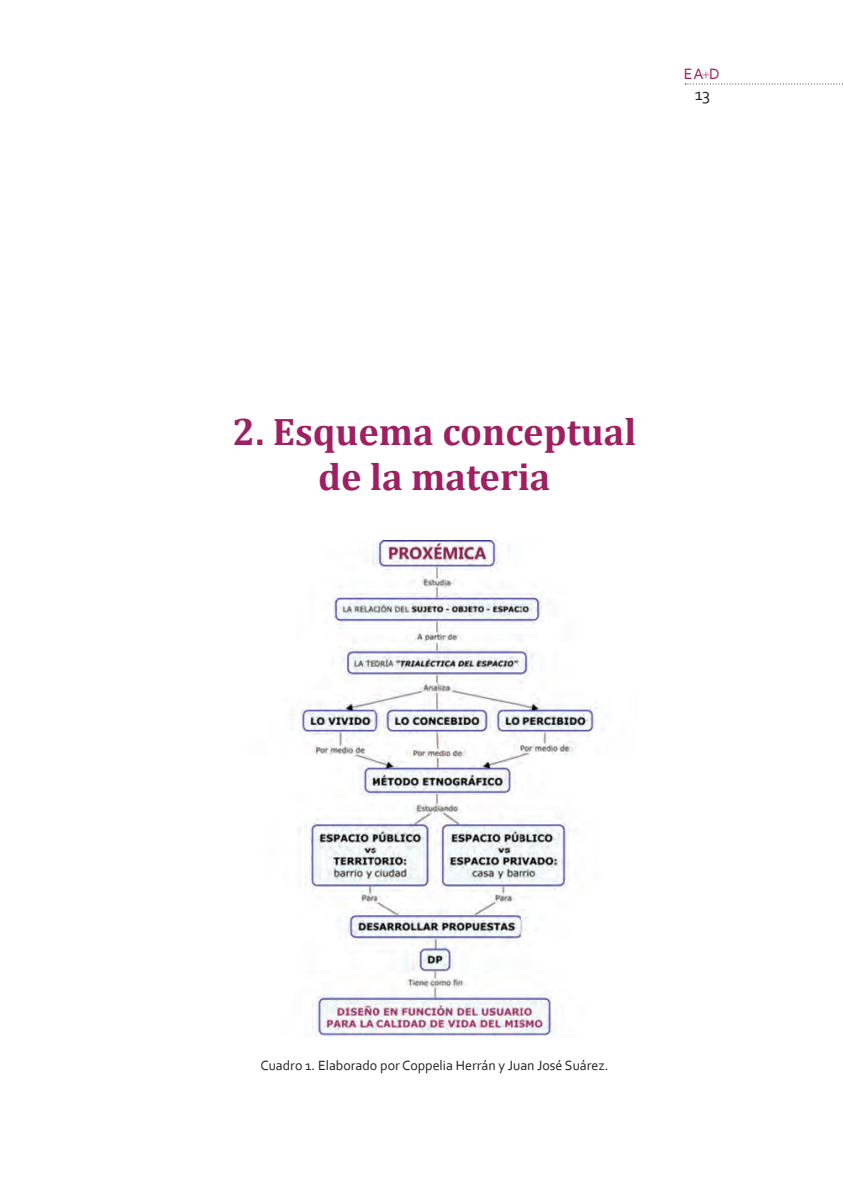
<style>
.page{position:relative;width:844px;height:1191px;background:#fff}
.page>*{position:absolute;margin:0;border:0;box-sizing:border-box;transform-origin:0 0}
._01_Titulo_1{font:700 38.5px/45.5px "Cambria";color:#9e1f62;text-align:center}
.t1{font:17.5px "Corbel";color:#231f20}
.t2{font:15.75px "Corbel";color:#9e1f62}
._09_Pie_de_Foto{font:14px "Corbel";color:#231f20}
.s1{color:#bd7691}
</style>
<div class="page">
<svg style="left:685px;top:83px;width:158px;height:1px"></svg>
<img style="left:291px;top:540px;width:307px;height:496px">
<p class="t2" style="left:683px;top:64px;width:37px">EA<span class="s1">+</span>D</p>
<p class="t1" style="left:694px;top:83px;width:17px">13</p>
<p class="_01_Titulo_1" style="left:232px;top:407px;width:405px">2. Esquema conceptual de la materia</p>
<p class="_09_Pie_de_Foto" style="left:260px;top:1056px;width:349px">Cuadro 1. Elaborado por Coppelia Herrán y Juan José Suárez.</p>
</div>
